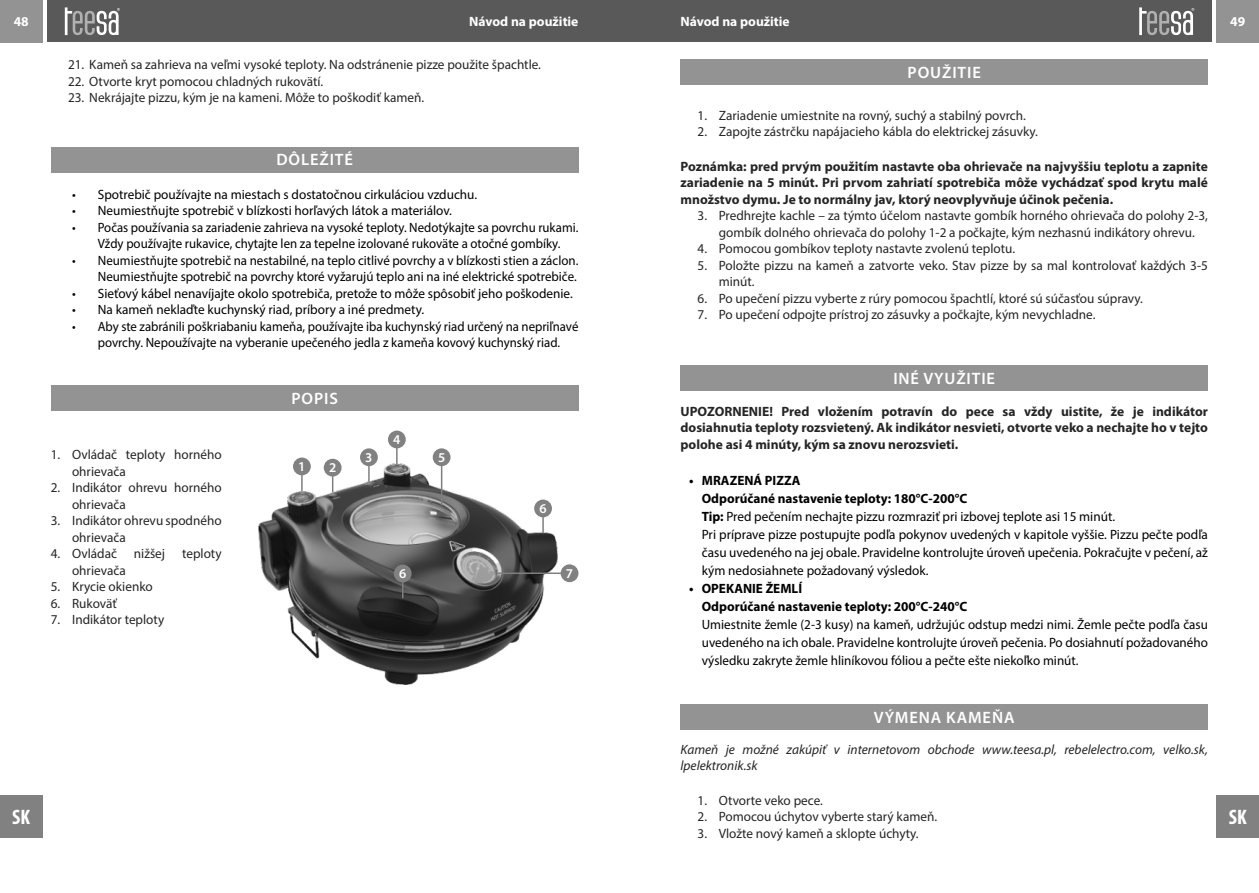
<style>
.page{position:relative;width:1259px;height:893px;background:#fff}
.page>*{position:absolute;margin:0;border:0;box-sizing:border-box;transform-origin:0 0}
.t1{font:700 condensed 21px "Myriad Pro";color:#fff}
.t2{font:600 16.5px "Myriad Pro";letter-spacing:.055em;color:#fff}
.t3{font:13.5px/16.5px "Myriad Pro";color:#252525}
.t4{font:13.5px/18px "Myriad Pro";color:#000}
.t5{font:700 13.5px/16.5px "Myriad Pro";color:#252525;text-align:justify}
.t6{font:13.5px/16.5px "Myriad Pro";color:#000;text-align:center;scale:.95 1}
.t7{font:13.5px/16.5px "Myriad Pro";color:#000;text-align:right;scale:.96 1}
.t8{font:italic 13.5px/16.5px "Myriad Pro";color:#252525}
.t9{font:700 13.5px/18px "Myriad Pro";color:#000}
.t10{font:700 13.5px "Myriad Pro";color:#fff}
.t11{font:600 13.5px "Myriad Pro";color:#fff}
.s1{font-weight:700}
</style>
<div class="page">
<div style="left:47px;top:0;width:582px;height:42px;background:#595959"></div>
<div style="left:629px;top:0;width:583px;height:42px;background:#595959"></div>
<div style="left:0;top:0;width:43px;height:43px;background:#939393"></div>
<div style="left:1216px;top:0;width:43px;height:43px;background:#939393"></div>
<div style="left:0;top:795px;width:43px;height:43px;background:#818181"></div>
<div style="left:1216px;top:795px;width:43px;height:43px;background:#818181"></div>
<svg style="left:65px;top:7px;width:55px;height:28px"></svg>
<svg style="left:1139px;top:7px;width:55px;height:28px"></svg>
<div style="left:51px;top:147px;width:527px;height:25px;background:#939393"></div>
<div style="left:51px;top:385px;width:527px;height:26px;background:#939393"></div>
<img style="left:258px;top:463px;width:300px;height:221px">
<svg style="left:301px;top:475px;width:2px;height:16px"></svg>
<svg style="left:332px;top:477px;width:1px;height:15px"></svg>
<svg style="left:368px;top:466px;width:2px;height:15px"></svg>
<svg style="left:396px;top:448px;width:1px;height:16px"></svg>
<svg style="left:542px;top:517px;width:2px;height:16px"></svg>
<svg style="left:402px;top:582px;width:1px;height:16px"></svg>
<hr style="left:441px;top:466px;width:1px;height:39px;background:#7f7f7f">
<hr style="left:498px;top:572px;width:62px;height:2px;background:#7f7f7f">
<div style="left:293px;top:458px;width:18px;height:17px;background:#818181;border-radius:50%"></div>
<div style="left:324px;top:459px;width:17px;height:18px;background:#818181;border-radius:50%"></div>
<div style="left:360px;top:448px;width:18px;height:18px;background:#818181;border-radius:50%"></div>
<div style="left:388px;top:431px;width:18px;height:17px;background:#818181;border-radius:50%"></div>
<div style="left:534px;top:500px;width:18px;height:17px;background:#818181;border-radius:50%"></div>
<div style="left:394px;top:565px;width:18px;height:17px;background:#818181;border-radius:50%"></div>
<div style="left:433px;top:448px;width:17px;height:18px;background:#818181;border-radius:50%"></div>
<div style="left:560px;top:564px;width:18px;height:18px;background:#818181;border-radius:50%"></div>
<div style="left:680px;top:60px;width:528px;height:25px;background:#939393"></div>
<div style="left:680px;top:365px;width:528px;height:26px;background:#939393"></div>
<div style="left:680px;top:704px;width:528px;height:26px;background:#939393"></div>
<p class="t10" style="left:14px;top:16px;width:16px">48</p>
<p class="t10" style="left:469px;top:16px;width:111px">Návod na použitie</p>
<p class="t10" style="left:680px;top:16px;width:111px">Návod na použitie</p>
<p class="t10" style="left:1230px;top:16px;width:16px">49</p>
<p class="t3" style="left:68px;top:57px;width:474px">21. Kameň sa zahrieva na veľmi vysoké teploty. Na odstránenie pizze použite špachtle.</p>
<p class="t3" style="left:68px;top:74px;width:257px">22. Otvorte kryt pomocou chladných rukovätí.</p>
<p class="t3" style="left:68px;top:90px;width:358px">23. Nekrájajte pizzu, kým je na kameni. Môže to poškodiť kameň.</p>
<p class="t2" style="left:276px;top:153px;width:78px">DÔLEŽITÉ</p>
<p class="t4" style="left:72px;top:187px;width:406px">• Spotrebič používajte na miestach s dostatočnou cirkuláciou vzduchu.</p>
<p class="t4" style="left:72px;top:203px;width:381px">• Neumiestňujte spotrebič v blízkosti horľavých látok a materiálov.</p>
<p class="t6" style="left:72px;top:220px;width:534px">• Počas používania sa zariadenie zahrieva na vysoké teploty. Nedotýkajte sa povrchu rukami.<br>Vždy používajte rukavice, chytajte len za tepelne izolované rukoväte a otočné gombíky.</p>
<p class="t7" style="left:72px;top:253px;width:529px">• Neumiestňujte spotrebič na nestabilné, na teplo citlivé povrchy a v blízkosti stien a záclon.<br>Neumiestňujte spotrebič na povrchy ktoré vyžarujú teplo ani na iné elektrické spotrebiče.</p>
<p class="t4" style="left:72px;top:286px;width:502px">• Sieťový kábel nenavíjajte okolo spotrebiča, pretože to môže spôsobiť jeho poškodenie.</p>
<p class="t4" style="left:72px;top:302px;width:353px">• Na kameň neklaďte kuchynský riad, príbory a iné predmety.</p>
<p class="t6" style="left:72px;top:319px;width:534px">• Aby ste zabránili poškriabaniu kameňa, používajte iba kuchynský riad určený na nepriľnavé povrchy. Nepoužívajte na vyberanie upečeného jedla z kameňa kovový kuchynský riad.</p>
<p class="t3" style="left:72px;top:447px;width:151px;text-indent:-21px">1. Ovládač teploty horného ohrievača</p>
<p class="t3" style="left:72px;top:480px;width:151px;text-indent:-21px">2. Indikátor ohrevu horného ohrievača</p>
<p class="t3" style="left:72px;top:513px;width:151px;text-indent:-21px">3. Indikátor ohrevu spodného ohrievača</p>
<p class="t3" style="left:51px;top:546px;width:68px">4. Ovládač</p>
<p class="t3" style="left:134px;top:546px;width:33px">nižšej</p>
<p class="t3" style="left:182px;top:546px;width:41px">teploty</p>
<p class="t3" style="left:72px;top:563px;width:55px">ohrievača</p>
<p class="t3" style="left:51px;top:579px;width:104px">5. Krycie okienko</p>
<p class="t3" style="left:51px;top:596px;width:68px">6. Rukoväť</p>
<p class="t3" style="left:51px;top:612px;width:115px">7. Indikátor teploty</p>
<p class="t2" style="left:291px;top:391px;width:48px">POPIS</p>
<p class="t11" style="left:298px;top:461px;width:9px">1</p>
<p class="t11" style="left:329px;top:462px;width:9px">2</p>
<p class="t11" style="left:365px;top:452px;width:9px">3</p>
<p class="t11" style="left:393px;top:434px;width:9px">4</p>
<p class="t11" style="left:438px;top:452px;width:9px">5</p>
<p class="t11" style="left:399px;top:568px;width:9px">6</p>
<p class="t11" style="left:539px;top:503px;width:9px">6</p>
<p class="t11" style="left:566px;top:568px;width:9px">7</p>
<p class="t2" style="left:907px;top:65px;width:75px">POUŽITIE</p>
<p class="t3" style="left:697px;top:108px;width:330px">1. Zariadenie umiestnite na rovný, suchý a stabilný povrch.</p>
<p class="t3" style="left:697px;top:124px;width:342px">2. Zapojte zástrčku napájacieho kábla do elektrickej zásuvky.</p>
<p class="t5" style="left:680px;top:159px;width:529px">Poznámka: pred prvým použitím nastavte oba ohrievače na najvyššiu teplotu a zapnite zariadenie na 5 minút. Pri prvom zahriatí spotrebiča môže vychádzať spod krytu malé množstvo dymu. Je to normálny jav, ktorý neovplyvňuje účinok pečenia.</p>
<p class="t3" style="left:719px;top:208px;width:490px;text-indent:-21px">3. Predhrejte kachle – za týmto účelom nastavte gombík horného ohrievača do polohy 2-3, gombík dolného ohrievača do polohy 1-2 a počkajte, kým nezhasnú indikátory ohrevu.</p>
<p class="t3" style="left:697px;top:241px;width:319px">4. Pomocou gombíkov teploty nastavte zvolenú teplotu.</p>
<p class="t3" style="left:719px;top:258px;width:490px;text-indent:-21px">5. Položte pizzu na kameň a zatvorte veko. Stav pizze by sa mal kontrolovať každých 3-5 minút.</p>
<p class="t3" style="left:697px;top:291px;width:447px">6. Po upečení pizzu vyberte z rúry pomocou špachtlí, ktoré sú súčasťou súpravy.</p>
<p class="t3" style="left:697px;top:307px;width:399px">7. Po upečení odpojte prístroj zo zásuvky a počkajte, kým nevychladne.</p>
<p class="t2" style="left:893px;top:371px;width:103px">INÉ VYUŽITIE</p>
<p class="t5" style="left:680px;top:404px;width:529px">UPOZORNENIE! Pred vložením potravín do pece sa vždy uistite, že je indikátor dosiahnutia teploty rozsvietený. Ak indikátor nesvieti, otvorte veko a nechajte ho v tejto polohe asi 4 minúty, kým sa znovu nerozsvieti.</p>
<p class="t4" style="left:702px;top:472px;width:507px;text-indent:-13px"><span class="s1">• MRAZENÁ PIZZA<br>Odporúčané nastavenie teploty: 180°C-200°C<br>Tip:</span> Pred pečením nechajte pizzu rozmraziť pri izbovej teplote asi 15 minút.<br>Pri príprave pizze postupujte podľa pokynov uvedených v kapitole vyššie. Pizzu pečte podľa času uvedeného na jej obale. Pravidelne kontrolujte úroveň upečenia. Pokračujte v pečení, až kým nedosiahnete požadovaný výsledok.</p>
<p class="t9" style="left:702px;top:580px;width:267px;text-indent:-13px">• OPEKANIE ŽEMLÍ<br>Odporúčané nastavenie teploty: 200°C-240°C</p>
<p class="t4" style="left:702px;top:616px;width:507px;text-align:justify">Umiestnite žemle (2-3 kusy) na kameň, udržujúc odstup medzi nimi. Žemle pečte podľa času uvedeného na ich obale. Pravidelne kontrolujte úroveň pečenia. Po dosiahnutí požadovaného výsledku zakryte žemle hliníkovou fóliou a pečte ešte niekoľko minút.</p>
<p class="t2" style="left:874px;top:710px;width:142px">VÝMENA KAMEŇA</p>
<p class="t8" style="left:680px;top:742px;width:529px">Kameň je možné zakúpiť v internetovom obchode www.teesa.pl, rebelelectro.com, velko.sk, lpelektronik.sk</p>
<p class="t3" style="left:697px;top:793px;width:127px">1. Otvorte veko pece.</p>
<p class="t3" style="left:697px;top:809px;width:241px">2. Pomocou úchytov vyberte starý kameň.</p>
<p class="t3" style="left:697px;top:826px;width:223px">3. Vložte nový kameň a sklopte úchyty.</p>
<h1 class="t1" style="left:12px;top:808px;width:19px">SK</h1>
<h1 class="t1" style="left:1228px;top:808px;width:19px">SK</h1>
</div>
